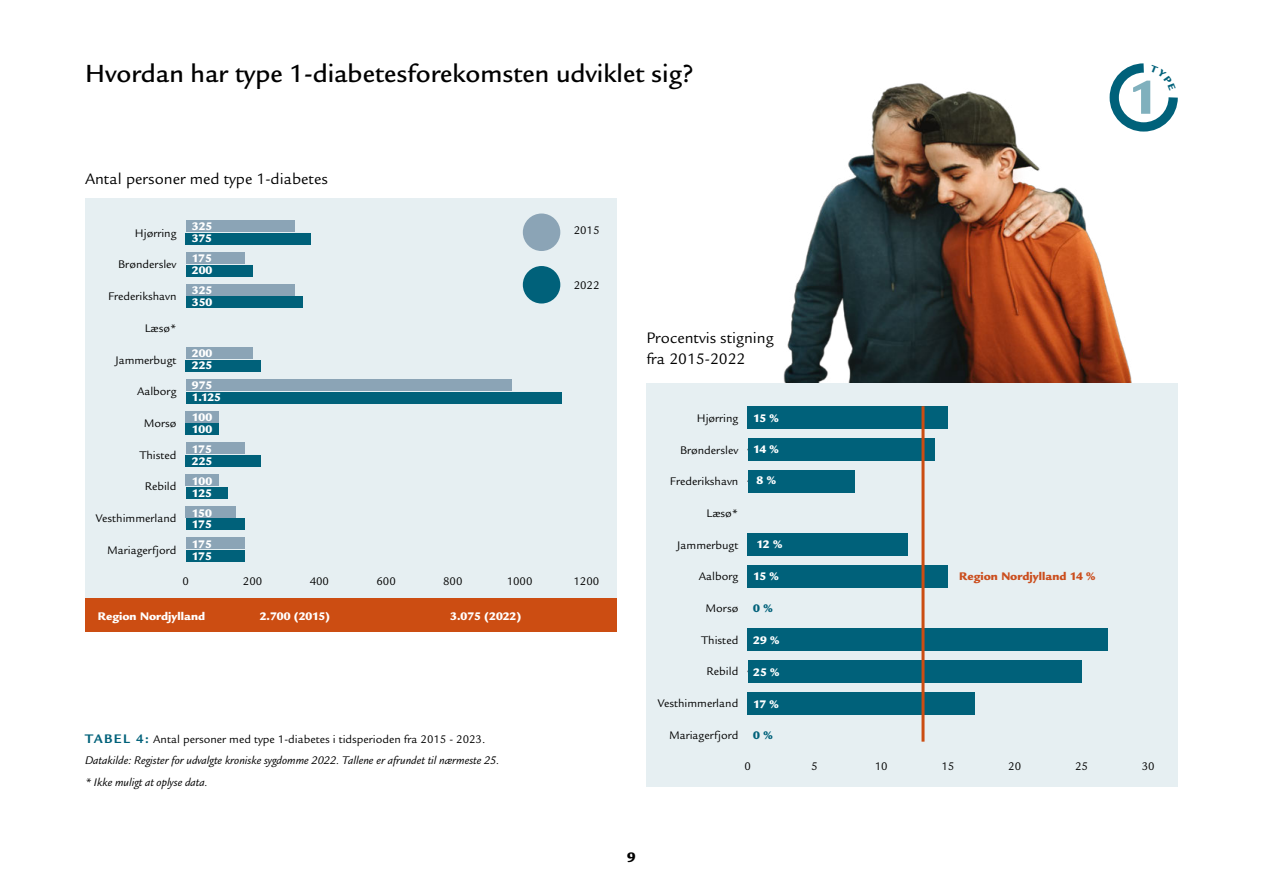
<style>
.page{position:relative;width:1263px;height:893px;background:#fff}
.page>*{position:absolute;margin:0;border:0;box-sizing:border-box;transform-origin:0 0}
.t1{font:500 27px "Legacy Sans Std";color:#000}
.t2{font:16.5px/21px "Legacy Sans Std";color:#000}
.t3{font:900 15px "Legacy Sans Std";color:#000}
.t4{font:900 12px "Legacy Sans Std";color:#fff}
.t5{font:12px "Legacy Sans Std Book 4";color:#000}
.t6{font:12px "Legacy Sans Std Book 5";color:#000}
.t7{font:italic 12px "Legacy Sans Std";color:#000}
.t8{font:12px "Legacy Sans Std";color:#000}
.t9{font:900 12px "Legacy Sans Std";color:#cb4e1e}
.t10{font:900 12px "Legacy Sans Std";color:#00617a}
.s1{font-weight:700;font-size:13.5px;color:#00617a}
</style>
<div class="page">
<img style="left:783px;top:83px;width:349px;height:300px">
<div style="left:85px;top:198px;width:532px;height:404px;background:#e6eff2"></div>
<div style="left:186px;top:233px;width:125px;height:12px;background:#00617a"></div>
<div style="left:186px;top:265px;width:67px;height:11px;background:#00617a"></div>
<div style="left:186px;top:297px;width:117px;height:11px;background:#00617a"></div>
<div style="left:186px;top:360px;width:75px;height:11px;background:#00617a"></div>
<div style="left:186px;top:392px;width:375px;height:11px;background:#00617a"></div>
<div style="left:186px;top:423px;width:33px;height:12px;background:#00617a"></div>
<div style="left:186px;top:455px;width:75px;height:12px;background:#00617a"></div>
<div style="left:186px;top:487px;width:41px;height:11px;background:#00617a"></div>
<div style="left:186px;top:519px;width:58px;height:11px;background:#00617a"></div>
<div style="left:186px;top:550px;width:58px;height:12px;background:#00617a"></div>
<div style="left:186px;top:221px;width:108px;height:11px;background:#8ba4b6"></div>
<div style="left:186px;top:252px;width:58px;height:12px;background:#8ba4b6"></div>
<div style="left:186px;top:284px;width:108px;height:11px;background:#8ba4b6"></div>
<div style="left:186px;top:347px;width:67px;height:12px;background:#8ba4b6"></div>
<div style="left:186px;top:379px;width:325px;height:12px;background:#8ba4b6"></div>
<div style="left:186px;top:411px;width:33px;height:11px;background:#8ba4b6"></div>
<div style="left:186px;top:442px;width:58px;height:12px;background:#8ba4b6"></div>
<div style="left:186px;top:474px;width:33px;height:12px;background:#8ba4b6"></div>
<div style="left:186px;top:506px;width:50px;height:11px;background:#8ba4b6"></div>
<div style="left:186px;top:538px;width:58px;height:11px;background:#8ba4b6"></div>
<div style="left:85px;top:598px;width:532px;height:34px;background:#cc4d12"></div>
<div style="left:646px;top:383px;width:532px;height:404px;background:#e6eff2"></div>
<div style="left:748px;top:406px;width:200px;height:23px;background:#00617a"></div>
<div style="left:748px;top:438px;width:186px;height:23px;background:#00617a"></div>
<div style="left:748px;top:470px;width:106px;height:23px;background:#00617a"></div>
<div style="left:748px;top:533px;width:160px;height:23px;background:#00617a"></div>
<div style="left:748px;top:565px;width:200px;height:23px;background:#00617a"></div>
<div style="left:748px;top:628px;width:360px;height:23px;background:#00617a"></div>
<div style="left:748px;top:660px;width:333px;height:23px;background:#00617a"></div>
<div style="left:748px;top:692px;width:226px;height:22px;background:#00617a"></div>
<hr style="left:921px;top:406px;width:3px;height:336px;background:#cb4d12">
<div style="left:523px;top:266px;width:37px;height:37px;background:#00617a;border-radius:50%"></div>
<div style="left:523px;top:213px;width:37px;height:38px;background:#8ba4b6;border-radius:50%"></div>
<svg style="left:1105px;top:63px;width:73px;height:73px"></svg>
<h2 class="t1" style="left:85px;top:59px;width:610px">Hvordan har type 1-diabetesforekomsten udviklet sig?</h2>
<p class="t2" style="left:85px;top:168px;width:244px">Antal personer med type 1-diabetes</p>
<p class="t4" style="left:192px;top:219px;width:22px">325</p>
<p class="t4" style="left:192px;top:251px;width:21px">175</p>
<p class="t4" style="left:192px;top:283px;width:22px">325</p>
<p class="t5" style="left:135px;top:226px;width:43px">Hjørring</p>
<p class="t4" style="left:192px;top:231px;width:22px">375</p>
<p class="t4" style="left:192px;top:263px;width:22px">200</p>
<p class="t4" style="left:192px;top:295px;width:22px">350</p>
<p class="t5" style="left:118px;top:258px;width:60px">Brønderslev</p>
<p class="t5" style="left:108px;top:290px;width:70px">Frederikshavn</p>
<p class="t5" style="left:145px;top:321px;width:33px">Læsø*</p>
<p class="t5" style="left:115px;top:353px;width:63px">Jammerbugt</p>
<p class="t5" style="left:137px;top:385px;width:41px">Aalborg</p>
<p class="t5" style="left:144px;top:416px;width:34px">Morsø</p>
<p class="t5" style="left:140px;top:448px;width:38px">Thisted</p>
<p class="t5" style="left:145px;top:480px;width:33px">Rebild</p>
<p class="t5" style="left:96px;top:511px;width:82px">Vesthimmerland</p>
<p class="t5" style="left:107px;top:543px;width:71px">Mariagerfjord</p>
<p class="t4" style="left:192px;top:346px;width:22px">200</p>
<p class="t4" style="left:192px;top:378px;width:22px">975</p>
<p class="t4" style="left:192px;top:410px;width:22px">100</p>
<p class="t4" style="left:192px;top:442px;width:21px">175</p>
<p class="t4" style="left:192px;top:474px;width:22px">100</p>
<p class="t4" style="left:192px;top:505px;width:21px">150</p>
<p class="t4" style="left:192px;top:537px;width:21px">175</p>
<p class="t4" style="left:192px;top:358px;width:22px">225</p>
<p class="t4" style="left:192px;top:390px;width:31px">1.125</p>
<p class="t4" style="left:192px;top:422px;width:22px">100</p>
<p class="t4" style="left:192px;top:454px;width:22px">225</p>
<p class="t4" style="left:192px;top:486px;width:21px">125</p>
<p class="t4" style="left:192px;top:517px;width:21px">175</p>
<p class="t4" style="left:192px;top:549px;width:21px">175</p>
<p class="t8" style="left:574px;top:223px;width:27px">2015</p>
<p class="t8" style="left:574px;top:279px;width:27px">2022</p>
<p class="t5" style="left:183px;top:574px;width:8px">0</p>
<p class="t5" style="left:243px;top:574px;width:21px">200</p>
<p class="t5" style="left:310px;top:574px;width:21px">400</p>
<p class="t5" style="left:376px;top:574px;width:21px">600</p>
<p class="t5" style="left:443px;top:574px;width:21px">800</p>
<p class="t5" style="left:507px;top:574px;width:27px">1000</p>
<p class="t5" style="left:573px;top:574px;width:27px">1200</p>
<p class="t4" style="left:98px;top:609px;width:109px">Region Nordjylland</p>
<p class="t4" style="left:260px;top:609px;width:72px">2.700 (2015)</p>
<p class="t4" style="left:450px;top:609px;width:73px">3.075 (2022)</p>
<p class="t8" style="left:85px;top:733px;width:402px"><span class="s1">TABEL 4:</span> Antal personer med type 1-diabetes i tidsperioden fra 2015 - 2023.</p>
<p class="t7" style="left:85px;top:754px;width:416px">Datakilde: Register for udvalgte kroniske sygdomme 2022. Tallene er afrundet til nærmeste 25.</p>
<p class="t7" style="left:85px;top:776px;width:124px">* Ikke muligt at oplyse data.</p>
<p class="t2" style="left:646px;top:328px;width:129px">Procentvis stigning fra 2015-2022</p>
<p class="t6" style="left:697px;top:411px;width:43px">Hjørring</p>
<p class="t6" style="left:680px;top:443px;width:60px">Brønderslev</p>
<p class="t4" style="left:753px;top:411px;width:27px">15 %</p>
<p class="t4" style="left:753px;top:442px;width:27px">14 %</p>
<p class="t6" style="left:670px;top:475px;width:70px">Frederikshavn</p>
<p class="t4" style="left:756px;top:473px;width:21px">8 %</p>
<p class="t6" style="left:706px;top:506px;width:33px">Læsø*</p>
<p class="t6" style="left:677px;top:538px;width:63px">Jammerbugt</p>
<p class="t4" style="left:756px;top:537px;width:27px">12 %</p>
<p class="t6" style="left:699px;top:570px;width:41px">Aalborg</p>
<p class="t4" style="left:753px;top:569px;width:27px">15 %</p>
<p class="t9" style="left:959px;top:569px;width:138px">Region Nordjylland 14 %</p>
<p class="t6" style="left:705px;top:601px;width:34px">Morsø</p>
<p class="t10" style="left:753px;top:601px;width:21px">0 %</p>
<p class="t6" style="left:702px;top:633px;width:38px">Thisted</p>
<p class="t4" style="left:753px;top:633px;width:28px">29 %</p>
<p class="t6" style="left:706px;top:665px;width:33px">Rebild</p>
<p class="t4" style="left:753px;top:665px;width:28px">25 %</p>
<p class="t6" style="left:658px;top:697px;width:82px">Vesthimmerland</p>
<p class="t4" style="left:753px;top:697px;width:27px">17 %</p>
<p class="t6" style="left:669px;top:728px;width:71px">Mariagerfjord</p>
<p class="t10" style="left:753px;top:728px;width:21px">0 %</p>
<p class="t6" style="left:744px;top:760px;width:8px">0</p>
<p class="t6" style="left:811px;top:760px;width:8px">5</p>
<p class="t6" style="left:875px;top:760px;width:14px">10</p>
<p class="t6" style="left:941px;top:760px;width:14px">15</p>
<p class="t6" style="left:1008px;top:760px;width:14px">20</p>
<p class="t6" style="left:1075px;top:760px;width:14px">25</p>
<p class="t6" style="left:1142px;top:760px;width:14px">30</p>
<p class="t3" style="left:627px;top:848px;width:10px">9</p>
</div>
